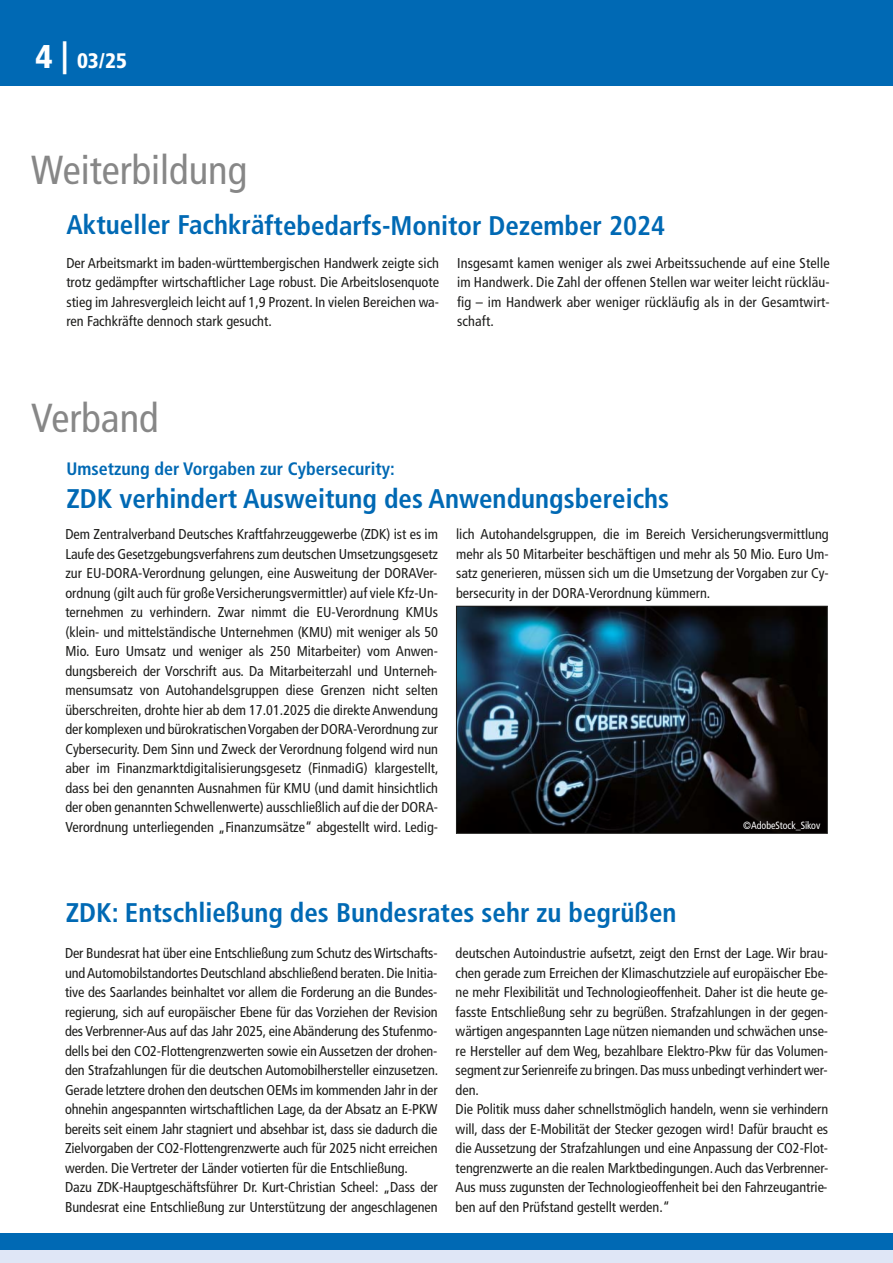
<style>
.page{position:relative;width:893px;height:1263px;background:#fff}
.page>*{position:absolute;margin:0;border:0;box-sizing:border-box;transform-origin:0 0}
.t1{font:condensed 40.5px "Frutiger";color:#878787}
.t2{font:700 condensed 27px "Frutiger";color:#0069b4}
.t3{font:900 condensed 21px "Frutiger";color:#fff}
.t4{font:700 condensed 18px "Frutiger";color:#0069b4}
.t5{font:condensed 14.25px/19.5px "Frutiger";letter-spacing:-.005em;color:#1d1d1b;text-align:justify}
.t6{font:condensed 10.5px "Frutiger";letter-spacing:-.005em;color:#fff;scale:.95 1}
.s1{font-size:33px}
</style>
<div class="page">
<div style="left:0;top:0;width:893px;height:85px;background:#0069b4"></div>
<div style="left:0;top:1233px;width:893px;height:17px;background:#0069b4"></div>
<div style="left:0;top:1250px;width:893px;height:13px;background:#dfe6f6"></div>
<img style="left:458px;top:608px;width:368px;height:224px">
<div style="left:456px;top:606px;width:372px;height:228px;border:1px solid #1d1d1b"></div>
<h3 class="t3" style="left:36px;top:54px;width:93px"><span class="s1">4 |</span> 03/25</h3>
<h1 class="t1" style="left:31px;top:154px;width:217px">Weiterbildung</h1>
<h2 class="t2" style="left:66px;top:214px;width:600px">Aktueller Fachkräftebedarfs-Monitor Dezember 2024</h2>
<p class="t5" style="left:66px;top:254px;width:374px">Der Arbeitsmarkt im baden-württembergischen Handwerk zeigte sich trotz gedämpfter wirtschaftlicher Lage robust. Die Arbeitslosenquote stieg im Jahresvergleich leicht auf 1,9 Prozent. In vielen Bereichen wa&shy;ren Fachkräfte dennoch stark gesucht.</p>
<p class="t5" style="left:457px;top:254px;width:374px">Insgesamt kamen weniger als zwei Arbeitssuchende auf eine Stelle im Handwerk. Die Zahl der offenen Stellen war weiter leicht rückläu&shy;fig – im Handwerk aber weniger rückläufig als in der Gesamtwirt&shy;schaft.</p>
<h1 class="t1" style="left:31px;top:401px;width:129px">Verband</h1>
<p class="t4" style="left:66px;top:462px;width:330px">Umsetzung der Vorgaben zur Cybersecurity:</p>
<h2 class="t2" style="left:66px;top:488px;width:604px">ZDK verhindert Ausweitung des Anwendungsbereichs</h2>
<p class="t5" style="left:65px;top:526px;width:375px">Dem Zentralverband Deutsches Kraftfahrzeuggewerbe (ZDK) ist es im Laufe des Gesetzgebungsverfahrens zum deutschen Umsetzungsgesetz zur EU-DORA-Verordnung gelungen, eine Ausweitung der DORAVer&shy;ordnung (gilt auch für große Versicherungsvermittler) auf viele Kfz-Un&shy;ternehmen zu verhindern. Zwar nimmt die EU-Verordnung KMUs (klein- und mittelständische Unternehmen (KMU) mit weniger als 50<br>Mio. Euro Umsatz und weniger als 250 Mitarbeiter) vom Anwen&shy;dungsbereich der Vorschrift aus. Da Mitarbeiterzahl und Unterneh&shy;mensumsatz von Autohandelsgruppen diese Grenzen nicht selten überschreiten, drohte hier ab dem 17.01.2025 die direkte Anwendung der komplexen und bürokratischen Vorgaben der DORA-Verordnung zur Cybersecurity. Dem Sinn und Zweck der Verordnung folgend wird nun aber im Finanzmarktdigitalisierungsgesetz (FinmadiG) klargestellt, dass bei den genannten Ausnahmen für KMU (und damit hinsichtlich der oben genannten Schwellenwerte) ausschließlich auf die der DORA-Verordnung unterliegenden „Finanzumsätze“ abgestellt wird. Ledig-</p>
<p class="t5" style="left:456px;top:526px;width:374px">lich Autohandelsgruppen, die im Bereich Versicherungsvermittlung mehr als 50 Mitarbeiter beschäftigen und mehr als 50 Mio. Euro Um&shy;satz generieren, müssen sich um die Umsetzung der Vorgaben zur Cy&shy;bersecurity in der DORA-Verordnung kümmern.</p>
<p class="t6" style="left:743px;top:821px;width:83px">©AdobeStock_Sikov</p>
<h2 class="t2" style="left:66px;top:902px;width:612px">ZDK: Entschließung des Bundesrates sehr zu begrüßen</h2>
<p class="t5" style="left:65px;top:944px;width:375px;text-align:left">Der Bundesrat hat über eine Entschließung zum Schutz des Wirtschafts&shy;und Automobilstandortes Deutschland abschließend beraten. Die Initia&shy;tive des Saarlandes beinhaltet vor allem die Forderung an die Bundes&shy;regierung, sich auf europäischer Ebene für das Vorziehen der Revision des Verbrenner-Aus auf das Jahr 2025, eine Abänderung des Stufenmo&shy;dells bei den CO2-Flottengrenzwerten sowie ein Aussetzen der drohen&shy;den Strafzahlungen für die deutschen Automobilhersteller einzusetzen.<br>Gerade letztere drohen den deutschen OEMs im kommenden Jahr in der ohnehin angespannten wirtschaftlichen Lage, da der Absatz an E-PKW bereits seit einem Jahr stagniert und absehbar ist, dass sie dadurch die Zielvorgaben der CO2-Flottengrenzwerte auch für 2025 nicht erreichen werden. Die Vertreter der Länder votierten für die Entschließung.<br>Dazu ZDK-Hauptgeschäftsführer Dr. Kurt-Christian Scheel: „Dass der Bundesrat eine Entschließung zur Unterstützung der angeschlagenen</p>
<p class="t5" style="left:456px;top:944px;width:374px;text-align:left">deutschen Autoindustrie aufsetzt, zeigt den Ernst der Lage. Wir brau&shy;chen gerade zum Erreichen der Klimaschutzziele auf europäischer Ebe&shy;ne mehr Flexibilität und Technologieoffenheit. Daher ist die heute ge&shy;fasste Entschließung sehr zu begrüßen. Strafzahlungen in der gegen&shy;wärtigen angespannten Lage nützen niemanden und schwächen unse&shy;re Hersteller auf dem Weg, bezahlbare Elektro-Pkw für das Volumen&shy;segment zur Serienreife zu bringen. Das muss unbedingt verhindert wer&shy;den.<br>Die Politik muss daher schnellstmöglich handeln, wenn sie verhindern will, dass der E-Mobilität der Stecker gezogen wird! Dafür braucht es die Aussetzung der Strafzahlungen und eine Anpassung der CO2-Flot&shy;tengrenzwerte an die realen Marktbedingungen. Auch das Verbrenner-Aus muss zugunsten der Technologieoffenheit bei den Fahrzeugantrie&shy;ben auf den Prüfstand gestellt werden.“</p>
</div>
